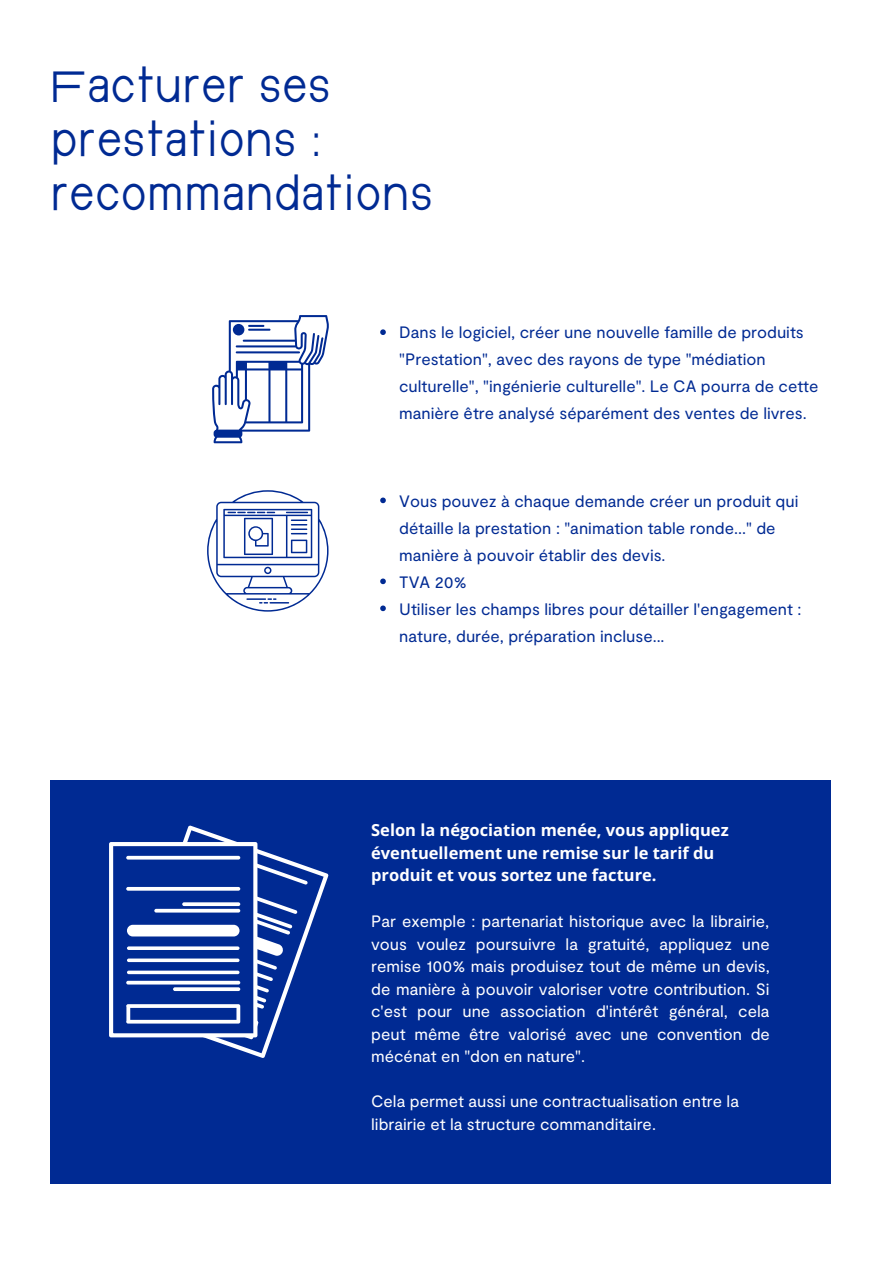
<style>
.page{position:relative;width:893px;height:1264px;background:#fff}
.page>*{position:absolute;margin:0;border:0;box-sizing:border-box;transform-origin:0 0}
.t1{font:49.5px/54px "DI Ndong";color:#002a93}
.t2{font:16.5px/27px "Moderat";color:#002a93}
.t3{font:16.5px/22.5px "Moderat";color:#fff;text-align:justify}
.t4{font:700 16.5px/22.5px "Open Sans";color:#fff}
</style>
<div class="page">
<svg style="left:212px;top:315px;width:117px;height:128px"></svg>
<hr style="left:236px;top:351px;width:64px;height:2px;background:#002a93">
<svg style="left:207px;top:490px;width:121px;height:121px"></svg>
<div style="left:51px;top:779px;width:779px;height:404px;background:#002a93"></div>
<svg style="left:183px;top:825px;width:145px;height:232px"></svg>
<svg style="left:109px;top:842px;width:199px;height:197px"></svg>
<svg style="left:380px;top:329px;width:6px;height:6px"></svg>
<svg style="left:380px;top:497px;width:6px;height:6px"></svg>
<svg style="left:380px;top:578px;width:6px;height:6px"></svg>
<svg style="left:380px;top:605px;width:6px;height:6px"></svg>
<p class="t1" style="left:51px;top:58px;width:384px">Facturer ses prestations : recommandations</p>
<p class="t2" style="left:399px;top:318px;width:421px">Dans le logiciel, créer une nouvelle famille de produits "Prestation", avec des rayons de type "médiation culturelle", "ingénierie culturelle". Le CA pourra de cette manière être analysé séparément des ventes de livres.</p>
<p class="t2" style="left:399px;top:486px;width:401px">Vous pouvez à chaque demande créer un produit qui détaille la prestation : "animation table ronde..." de manière à pouvoir établir des devis.</p>
<p class="t2" style="left:399px;top:567px;width:69px">TVA 20%</p>
<p class="t2" style="left:399px;top:594px;width:403px">Utiliser les champs libres pour détailler l'engagement : nature, durée, préparation incluse...</p>
<p class="t4" style="left:371px;top:818px;width:359px">Selon la négociation menée, vous appliquez éventuellement une remise sur le tarif du produit et vous sortez une facture.</p>
<p class="t3" style="left:371px;top:909px;width:400px">Par exemple : partenariat historique avec la librairie, vous voulez poursuivre la gratuité, appliquez une remise 100% mais produisez tout de même un devis, de manière à pouvoir valoriser votre contribution. Si c'est pour une association d'intérêt général, cela peut même être valorisé avec une convention de mécénat en "don en nature".</p>
<p class="t3" style="left:371px;top:1089px;width:369px">Cela permet aussi une contractualisation entre la librairie et la structure commanditaire.</p>
</div>
